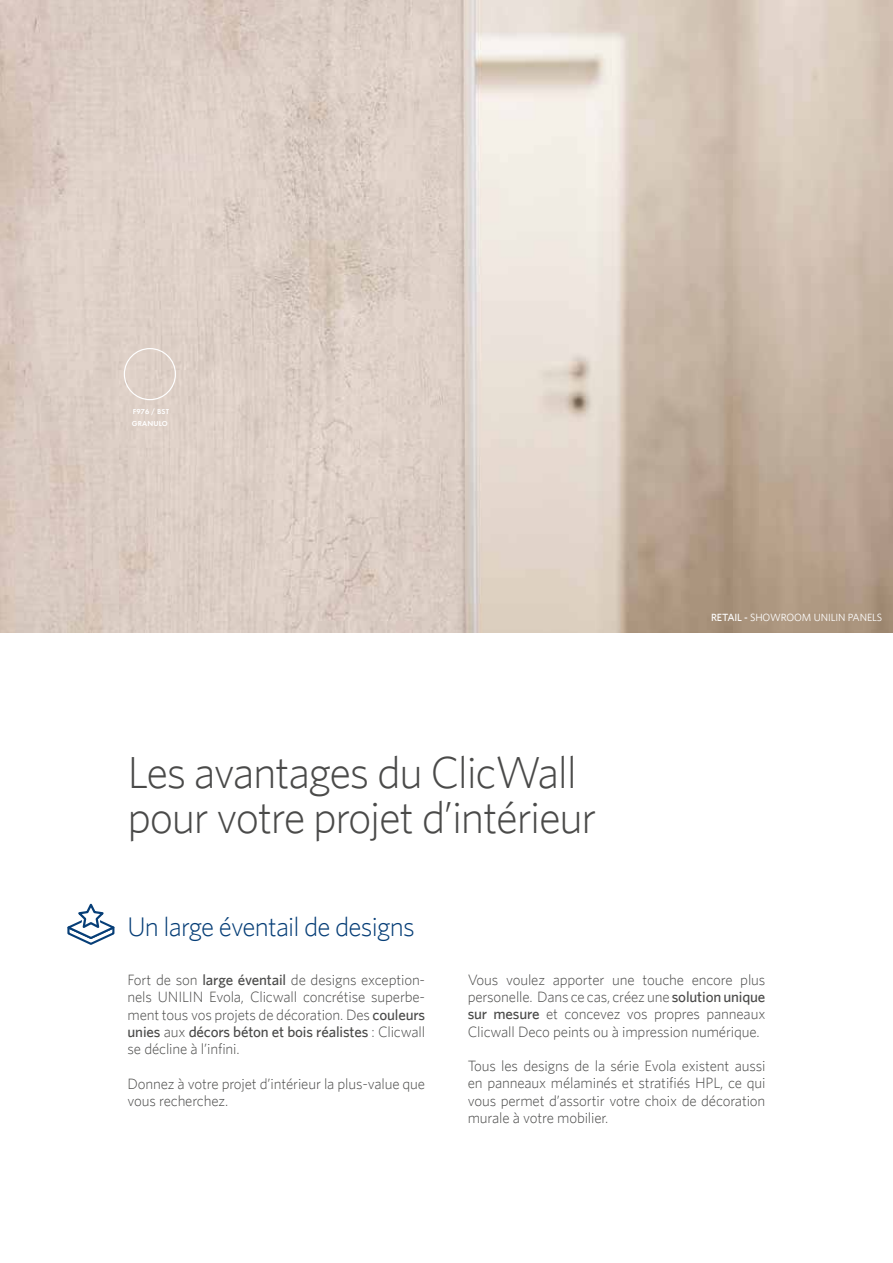
<style>
.page{position:relative;width:893px;height:1263px;background:#fff}
.page>*{position:absolute;margin:0;border:0;box-sizing:border-box;transform-origin:0 0}
.t1{font:300 45px/45px "Whitney";letter-spacing:-.03em;color:#4a4a49}
.t2{font:300 27px "Whitney";letter-spacing:-.03em;color:#063e77}
.t3{font:300 15px/17.2px "Whitney";letter-spacing:-.01em;color:#4a4a49;text-align:justify}
.t4{font:10.5px "Whitney";letter-spacing:-.01em;color:#fff}
.t5{font:600 7.5px/12px "Futura Round";letter-spacing:.02em;color:#fff}
.s1{font-weight:500}
</style>
<div class="page">
<img style="left:0;top:0;width:893px;height:633px">
<svg style="left:67px;top:903px;width:48px;height:42px"></svg>
<div style="left:124px;top:348px;width:52px;height:52px;border:1px solid #fff;border-radius:50%"></div>
<p class="t5" style="left:132px;top:405px;width:39px">F976 / BST<br>GRANULO</p>
<h1 class="t1" style="left:128px;top:749px;width:470px">Les avantages du ClicWall pour votre projet d’intérieur</h1>
<h2 class="t2" style="left:128px;top:911px;width:289px">Un large éventail de designs</h2>
<p class="t4" style="left:711px;top:611px;width:173px"><span class="s1">RETAIL -</span> SHOWROOM UNILIN PANELS</p>
<p class="t3" style="left:128px;top:971px;width:299px">Fort de son <span class="s1">large éventail</span> de designs exception&shy;nels UNILIN Evola, Clicwall concrétise superbe&shy;ment tous vos projets de décoration. Des <span class="s1">couleurs unies</span> aux <span class="s1">décors béton et bois réalistes</span> : Clicwall se décline à l’infini.</p>
<p class="t3" style="left:128px;top:1075px;width:299px">Donnez à votre projet d’intérieur la plus-value que vous recherchez.</p>
<p class="t3" style="left:468px;top:971px;width:299px">Vous voulez apporter une touche encore plus personelle. Dans ce cas, créez une <span class="s1">solution unique sur mesure</span> et concevez vos propres panneaux Clicwall Deco peints ou à impression numérique.</p>
<p class="t3" style="left:468px;top:1057px;width:299px">Tous les designs de la série Evola existent aussi en panneaux mélaminés et stratifiés HPL, ce qui vous permet d’assortir votre choix de décoration murale à votre mobilier.</p>
</div>
